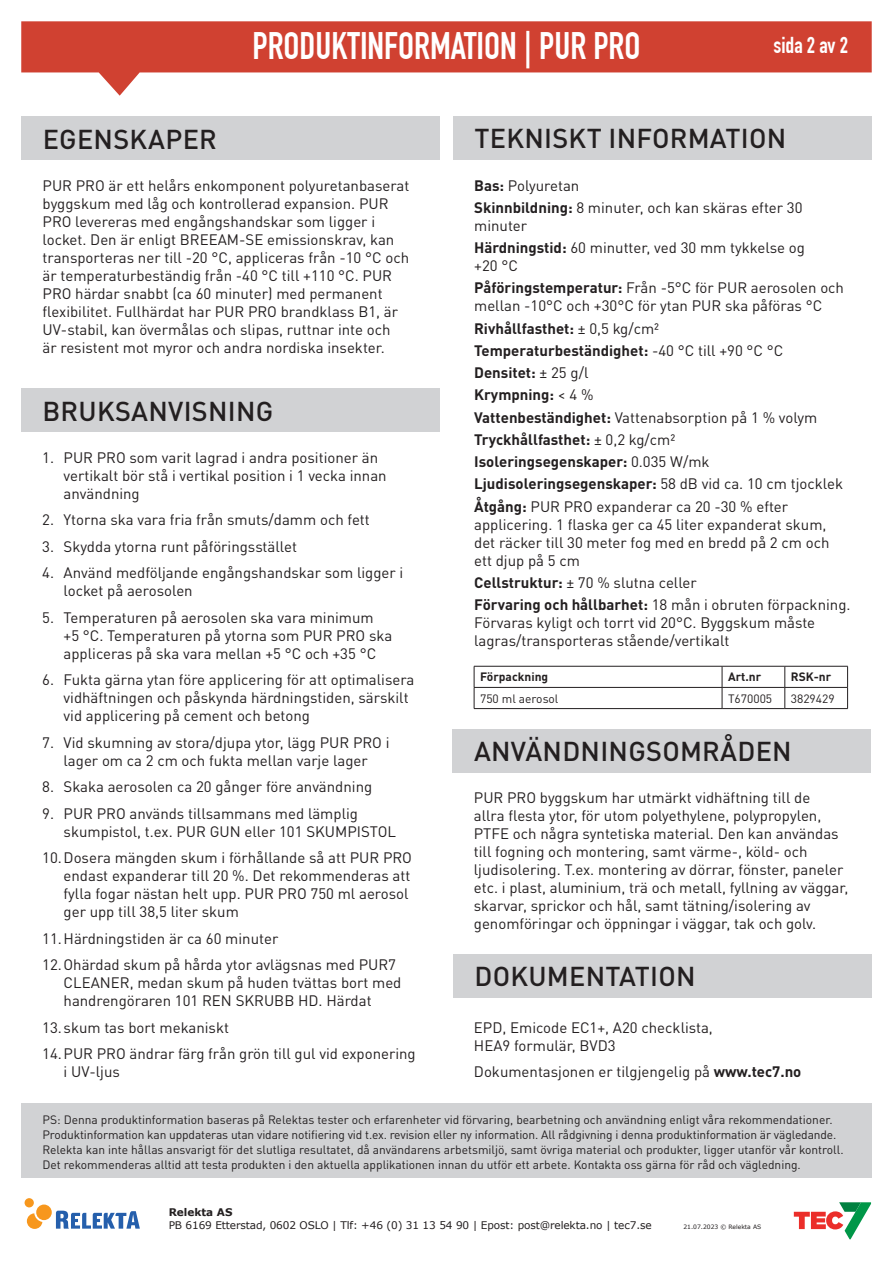
<style>
.page{position:relative;width:893px;height:1263px;background:#fff}
.page>*{position:absolute;margin:0;border:0;box-sizing:border-box;transform-origin:0 0}
.t1{font:37.5px "DIN Engschrift LT";color:#fff}
.Titler{font:500 27px "DIN Pro";letter-spacing:.01em;color:#231f20}
.t2{font:22.5px "DIN Engschrift LT";color:#fff}
.Brødtekst{font:15px/18px "DIN Pro";color:#231f20}
.Teknisk_informasjon{font:15px/18px "DIN Pro";color:#231f20}
.Teknisk_informasjon-2{font:700 15px "DIN Pro";color:#231f20}
.Celle{font:12px/15px "DIN Pro";color:#231f20}
.t3{font:700 12px "DIN Pro";color:#231f20}
.t4{font:10.5px "Verdana";letter-spacing:-.01em;color:#231f20}
.t5{font:700 10.5px "Verdana";color:#231f20}
.t6{font:6px "Verdana";color:#231f20}
.s1{font-weight:700}
.s2{font-weight:400}
</style>
<div class="page">
<svg style="left:27px;top:1213px;width:15px;height:16px"></svg>
<div style="left:25px;top:1198px;width:9px;height:9px;background:#f7971d;border-radius:50%"></div>
<svg style="left:56px;top:1211px;width:84px;height:17px"></svg>
<div style="left:36px;top:1204px;width:16px;height:16px;background:#f7971d;border-radius:50%"></div>
<svg style="left:794px;top:1202px;width:77px;height:37px"></svg>
<svg style="left:21px;top:21px;width:851px;height:75px;fill:#d04131"></svg>
<div style="left:21px;top:1103px;width:851px;height:75px;background:#d1d2d4"></div>
<div style="left:453px;top:116px;width:418px;height:44px;background:#d1d2d4"></div>
<div style="left:453px;top:954px;width:419px;height:44px;background:#d1d2d4"></div>
<div style="left:453px;top:729px;width:418px;height:43px;background:#d1d2d4"></div>
<div style="left:21px;top:116px;width:419px;height:44px;background:#d1d2d4"></div>
<div style="left:21px;top:388px;width:419px;height:44px;background:#d1d2d4"></div>
<hr style="left:474px;top:666px;width:248px;height:1px;background:#231f20">
<hr style="left:722px;top:666px;width:63px;height:1px;background:#231f20">
<hr style="left:785px;top:666px;width:63px;height:1px;background:#231f20">
<hr style="left:474px;top:687px;width:248px;height:1px;background:#231f20">
<svg style="left:474px;top:666px;width:1px;height:42px"></svg>
<hr style="left:722px;top:687px;width:63px;height:1px;background:#231f20">
<svg style="left:722px;top:666px;width:1px;height:42px"></svg>
<hr style="left:785px;top:687px;width:63px;height:1px;background:#231f20">
<svg style="left:785px;top:666px;width:1px;height:42px"></svg>
<svg style="left:847px;top:666px;width:1px;height:42px"></svg>
<hr style="left:474px;top:708px;width:248px;height:1px;background:#231f20">
<hr style="left:722px;top:708px;width:63px;height:1px;background:#231f20">
<hr style="left:785px;top:708px;width:63px;height:1px;background:#231f20">
<p class="Titler" style="left:43px;top:117px;width:176px">EGENSKAPER</p>
<h1 class="t1" style="left:252px;top:23px;width:390px">PRODUKTINFORMATION | PUR PRO</h1>
<h3 class="t2" style="left:773px;top:32px;width:76px">sida 2 av 2</h3>
<p class="Titler" style="left:474px;top:117px;width:313px">TEKNISKT INFORMATION</p>
<p class="Brødtekst" style="left:43px;top:175px;width:368px">PUR PRO är ett helårs enkomponent polyuretanbaserat byggskum med låg och kontrollerad expansion. PUR PRO levereras med engångshandskar som ligger i locket. Den är enligt BREEAM-SE emissionskrav, kan transporteras ner till -20 °C, appliceras från -10 °C och är temperaturbeständig från -40 °C till +110 °C. PUR PRO härdar snabbt (ca 60 minuter) med permanent flexibilitet. Fullhärdat har PUR PRO brandklass B1, är UV-stabil, kan övermålas och slipas, ruttnar inte och<br>är resistent mot myror och andra nordiska insekter.</p>
<p class="Titler" style="left:42px;top:389px;width:232px">BRUKSANVISNING</p>
<p class="Brødtekst" style="left:64px;top:447px;width:325px;text-indent:-21px">1. PUR PRO som varit lagrad i andra positioner än vertikalt bör stå i vertikal position i 1 vecka innan användning</p>
<p class="Brødtekst" style="left:42px;top:509px;width:329px">2. Ytorna ska vara fria från smuts/damm och fett</p>
<p class="Brødtekst" style="left:42px;top:536px;width:256px">3. Skydda ytorna runt påföringsstället</p>
<p class="Brødtekst" style="left:64px;top:562px;width:341px;text-indent:-21px">4. Använd medföljande engångshandskar som ligger i locket på aerosolen</p>
<p class="Brødtekst" style="left:64px;top:607px;width:330px;text-indent:-21px">5. Temperaturen på aerosolen ska vara minimum +5 °C. Temperaturen på ytorna som PUR PRO ska appliceras på ska vara mellan +5 °C och +35 °C</p>
<p class="Brødtekst" style="left:64px;top:669px;width:352px;text-indent:-21px">6. Fukta gärna ytan före applicering för att optimalisera vidhäftningen och påskynda härdningstiden, särskilt vid applicering på cement och betong</p>
<p class="Brødtekst" style="left:42px;top:732px;width:349px;text-align:center">7. Vid skumning av stora/djupa ytor, lägg PUR PRO i lager om ca 2 cm och fukta mellan varje lager</p>
<p class="Brødtekst" style="left:42px;top:776px;width:331px">8. Skaka aerosolen ca 20 gånger före användning</p>
<p class="Brødtekst" style="left:64px;top:803px;width:334px;text-indent:-21px">9. PUR PRO används tillsammans med lämplig skumpistol, t.ex. PUR GUN eller 101 SKUMPISTOL</p>
<p class="Brødtekst" style="left:64px;top:847px;width:350px;text-indent:-21px">10.Dosera mängden skum i förhållande så att PUR PRO endast expanderar till 20 %. Det rekommenderas att fylla fogar nästan helt upp. PUR PRO 750 ml aerosol ger upp till 38,5 liter skum</p>
<p class="Brødtekst" style="left:42px;top:928px;width:237px">11.Härdningstiden är ca 60 minuter</p>
<p class="Brødtekst" style="left:64px;top:954px;width:339px;text-indent:-21px">12.Ohärdad skum på hårda ytor avlägsnas med PUR7<br>CLEANER, medan skum på huden tvättas bort med handrengöraren 101 REN SKRUBB HD. Härdat</p>
<p class="Brødtekst" style="left:42px;top:1017px;width:188px">13.skum tas bort mekaniskt</p>
<p class="Brødtekst" style="left:64px;top:1043px;width:354px;text-indent:-21px">14.PUR PRO ändrar färg från grön till gul vid exponering i UV-ljus</p>
<p class="Teknisk_informasjon" style="left:474px;top:175px;width:107px"><span class="s1">Bas:</span> Polyuretan</p>
<p class="Teknisk_informasjon" style="left:474px;top:197px;width:330px"><span class="s1">Skinnbildning:</span> 8 minuter, och kan skäras efter 30 minuter</p>
<p class="Teknisk_informasjon" style="left:474px;top:237px;width:332px"><span class="s1">Härdningstid:</span> 60 minutter, ved 30 mm tykkelse og +20 °C</p>
<p class="Teknisk_informasjon" style="left:474px;top:277px;width:371px"><span class="s1">Påföringstemperatur:</span> Från -5°C för PUR aerosolen och mellan -10°C och +30°C för ytan PUR ska påföras °C</p>
<p class="Teknisk_informasjon-2" style="left:474px;top:316px;width:186px">Rivhållfasthet: <span class="s2">± 0,5 kg/cm²</span></p>
<p class="Teknisk_informasjon-2" style="left:474px;top:338px;width:311px">Temperaturbeständighet: <span class="s2">-40 °C till +90 °C °C</span></p>
<p class="Teknisk_informasjon-2" style="left:474px;top:360px;width:116px">Densitet: <span class="s2">± 25 g/l</span></p>
<p class="Teknisk_informasjon-2" style="left:474px;top:382px;width:121px">Krympning: <span class="s2">&lt; 4 %</span></p>
<p class="Teknisk_informasjon" style="left:474px;top:407px;width:345px"><span class="s1">Vattenbeständighet:</span> Vattenabsorption på 1 % volym</p>
<p class="Teknisk_informasjon-2" style="left:474px;top:427px;width:202px">Tryckhållfasthet: <span class="s2">± 0,2 kg/cm²</span></p>
<p class="Teknisk_informasjon-2" style="left:474px;top:449px;width:237px">Isoleringsegenskaper: <span class="s2">0.035 W/mk</span></p>
<p class="Teknisk_informasjon-2" style="left:474px;top:471px;width:370px">Ljudisoleringsegenskaper: <span class="s2">58 dB vid ca. 10 cm tjocklek</span></p>
<p class="Teknisk_informasjon" style="left:474px;top:496px;width:357px"><span class="s1">Åtgång:</span> PUR PRO expanderar ca 20 -30 % efter applicering. 1 flaska ger ca 45 liter expanderat skum, det räcker till 30 meter fog med en bredd på 2 cm och ett djup på 5 cm</p>
<p class="Teknisk_informasjon" style="left:474px;top:572px;width:224px"><span class="s1">Cellstruktur:</span> ± 70 % slutna celler</p>
<p class="Teknisk_informasjon" style="left:474px;top:594px;width:378px"><span class="s1">Förvaring och hållbarhet:</span> 18 mån i obruten förpackning.<br>Förvaras kyligt och torrt vid 20°C. Byggskum måste lagras/transporteras stående/vertikalt</p>
<p class="t3" style="left:480px;top:667px;width:70px">Förpackning</p>
<p class="t3" style="left:728px;top:667px;width:35px">Art.nr</p>
<p class="t3" style="left:791px;top:667px;width:42px">RSK-nr</p>
<p class="Celle" style="left:480px;top:689px;width:80px">750 ml aerosol</p>
<p class="Celle" style="left:728px;top:689px;width:46px">T670005</p>
<p class="Celle" style="left:791px;top:689px;width:45px">3829429</p>
<p class="Titler" style="left:474px;top:729px;width:319px">ANVÄNDNINGSOMRÅDEN</p>
<p class="Brødtekst" style="left:474px;top:787px;width:376px">PUR PRO byggskum har utmärkt vidhäftning till de<br>allra flesta ytor, för utom polyethylene, polypropylen, PTFE och några syntetiska material. Den kan användas till fogning och montering, samt värme-, köld- och ljudisolering. T.ex. montering av dörrar, fönster, paneler etc. i plast, aluminium, trä och metall, fyllning av väggar, skarvar, sprickor och hål, samt tätning/isolering av genomföringar och öppningar i väggar, tak och golv.</p>
<p class="Titler" style="left:474px;top:954px;width:223px">DOKUMENTATION</p>
<p class="Brødtekst" style="left:474px;top:1017px;width:240px">EPD, Emicode EC1+, A20 checklista,<br>HEA9 formulär, BVD3</p>
<p class="Brødtekst" style="left:474px;top:1061px;width:329px">Dokumentasjonen er tilgjengelig på <span class="s1">www.tec7.no</span></p>
<p class="Celle" style="left:43px;top:1110px;width:802px">PS: Denna produktinformation baseras på Relektas tester och erfarenheter vid förvaring, bearbetning och användning enligt våra rekommendationer.<br>Produktinformation kan uppdateras utan vidare notifiering vid t.ex. revision eller ny information. All rådgivning i denna produktinformation är vägledande.<br>Relekta kan inte hållas ansvarigt för det slutliga resultatet, då användarens arbetsmiljö, samt övriga material och produkter, ligger utanför vår kontroll.<br>Det rekommenderas alltid att testa produkten i den aktuella applikationen innan du utför ett arbete. Kontakta oss gärna för råd och vägledning.</p>
<p class="t5" style="left:169px;top:1205px;width:65px">Relekta AS</p>
<p class="t4" style="left:169px;top:1218px;width:484px">PB 6169 Etterstad, 0602 OSLO | Tlf: +46 (0) 31 13 54 90 | Epost: post@relekta.no | tec7.se</p>
<p class="t6" style="left:683px;top:1223px;width:79px">21.07.2023 © Relekta AS</p>
</div>
